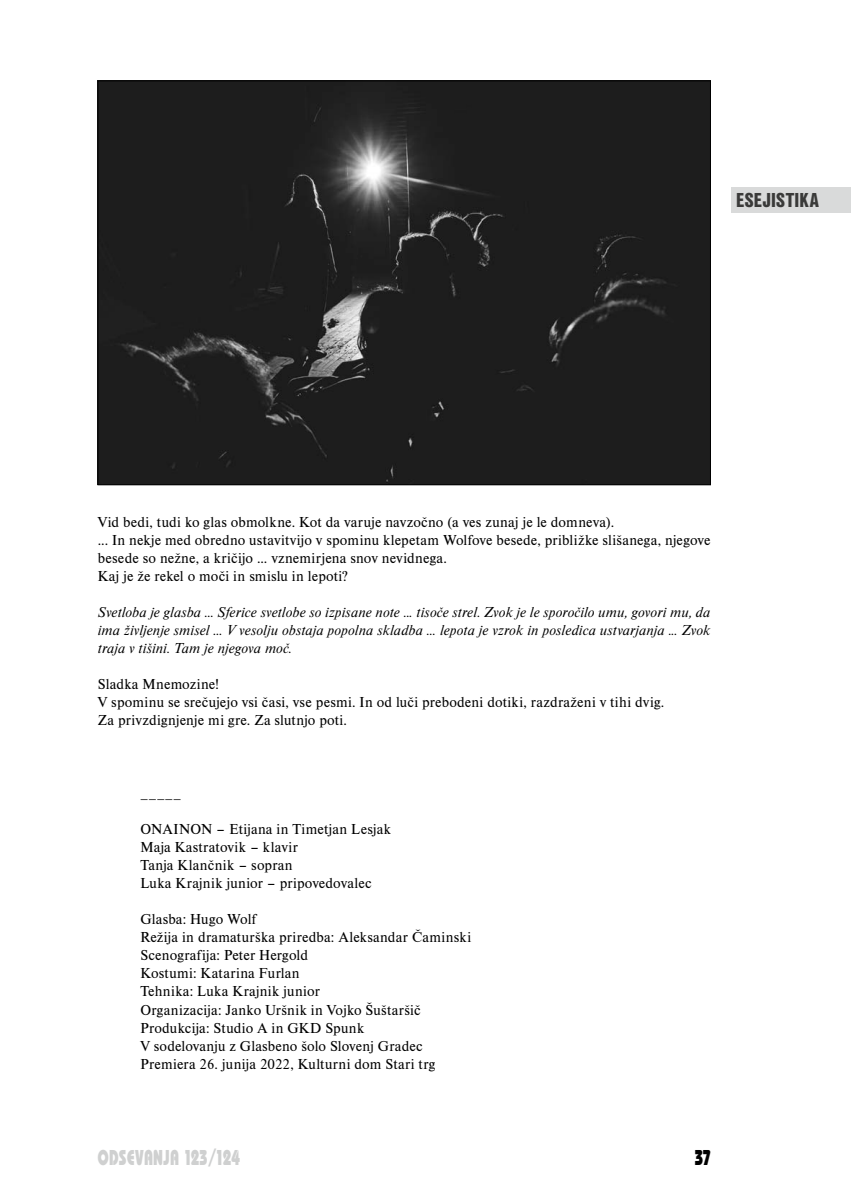
<style>
.page{position:relative;width:851px;height:1191px;background:#fff}
.page>*{position:absolute;margin:0;border:0;box-sizing:border-box;transform-origin:0 0}
.t1{font:22.5px "Bauhaus Itc PEE Heav";letter-spacing:.05em;color:#cfd0d0;scale:.67 1}
.t2{font:22.5px "Bauhaus Itc PEE Heav";color:#000;scale:.7 1}
.t3{font:21px "Nimbus San DEE Blac Cond";letter-spacing:.015em;color:#3a3a39}
.t4{font:15px/18px "Nimbus Rom DEE";letter-spacing:.01em;color:#000}
.t5{font:italic 15px/18px "Nimbus Rom DEE";letter-spacing:.005em;color:#000;text-align:justify}
</style>
<div class="page">
<div style="left:731px;top:187px;width:119px;height:26px;background:#d9dada"></div>
<img style="left:100px;top:83px;width:608px;height:400px">
<h2 class="t3" style="left:736px;top:188px;width:84px">ESEJISTIKA</h2>
<p class="t4" style="left:98px;top:513px;width:614px">Vid bedi, tudi ko glas obmolkne. Kot da varuje navzočno (a ves zunaj je le domneva).<br>... In nekje med obredno ustavitvijo v spominu klepetam Wolfove besede, približke slišanega, njegove besede so nežne, a kričijo ... vznemirjena snov nevidnega.<br>Kaj je že rekel o moči in smislu in lepoti?</p>
<p class="t5" style="left:98px;top:603px;width:614px">Svetloba je glasba ... Sferice svetlobe so izpisane note ... tisoče strel. Zvok je le sporočilo umu, govori mu, da ima življenje smisel ... V vesolju obstaja popolna skladba ... lepota je vzrok in posledica ustvarjanja ... Zvok traja v tišini. Tam je njegova moč.</p>
<p class="t4" style="left:98px;top:675px;width:568px">Sladka Mnemozine!<br>V spominu se srečujejo vsi časi, vse pesmi. In od luči prebodeni dotiki, razdraženi v tihi dvig.<br>Za privzdignjenje mi gre. Za slutnjo poti.</p>
<p class="t4" style="left:140px;top:784px;width:42px">_____</p>
<p class="t4" style="left:140px;top:820px;width:252px">ONAINON – Etijana in Timetjan Lesjak<br>Maja Kastratovik – klavir<br>Tanja Klančnik – sopran<br>Luka Krajnik junior – pripovedovalec</p>
<p class="t4" style="left:140px;top:910px;width:332px">Glasba: Hugo Wolf<br>Režija in dramaturška priredba: Aleksandar Čaminski Scenografija: Peter Hergold<br>Kostumi: Katarina Furlan<br>Tehnika: Luka Krajnik junior<br>Organizacija: Janko Uršnik in Vojko Šuštaršič Produkcija: Studio A in GKD Spunk<br>V sodelovanju z Glasbeno šolo Slovenj Gradec Premiera 26. junija 2022, Kulturni dom Stari trg</p>
<h1 class="t1" style="left:98px;top:1146px;width:214px">ODSEVANJA 123/124</h1>
<h1 class="t2" style="left:695px;top:1146px;width:24px">37</h1>
</div>
